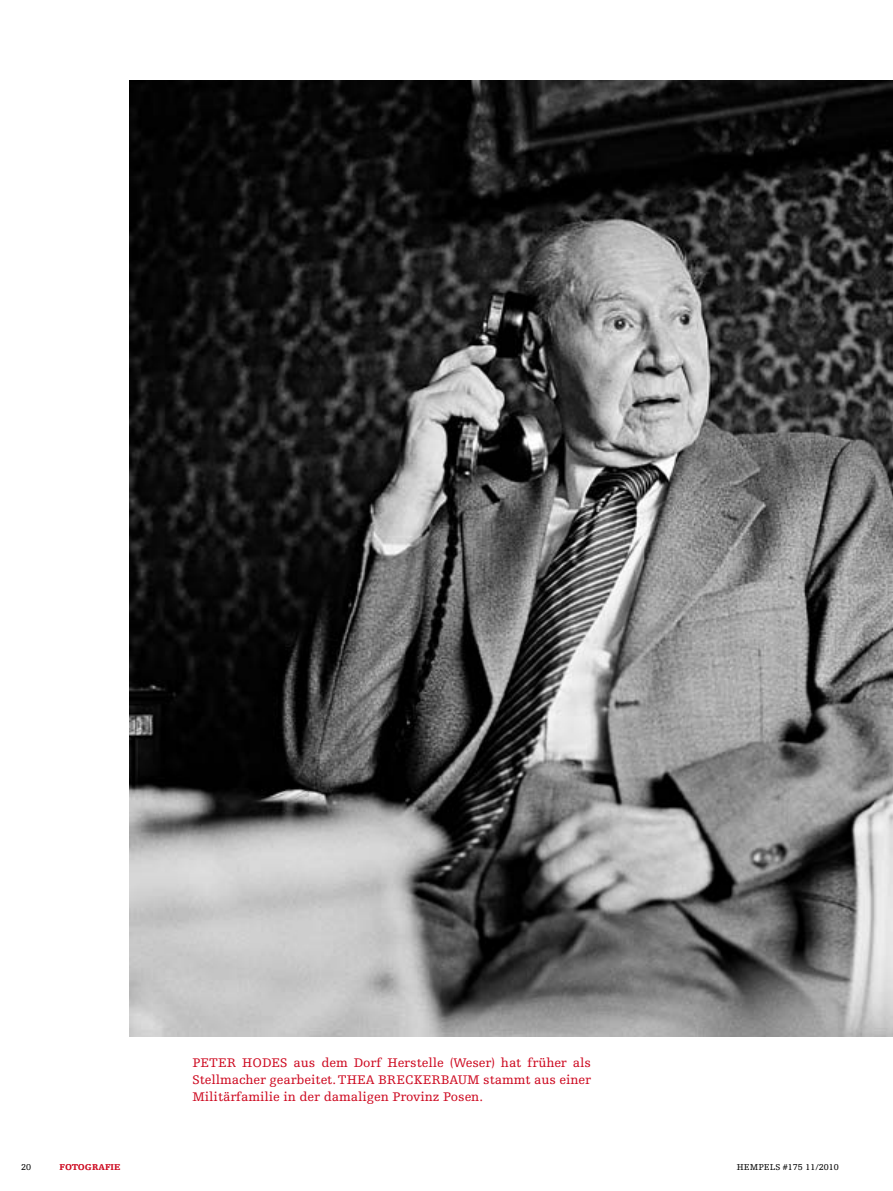
<style>
.page{position:relative;width:893px;height:1191px;background:#fff}
.page>*{position:absolute;margin:0;border:0;box-sizing:border-box;transform-origin:0 0}
.t1{font:13.2px/17.1px "Hempels Egyptienne";color:#cd071e;text-align:justify}
.t2{font:9px "Hempels Egyptienne";color:#000}
.t3{font:900 9px "Hempels Egyptienne";letter-spacing:.005em;color:#cd071e}
</style>
<div class="page">
<img style="left:130px;top:80px;width:763px;height:956px">
<p class="t1" style="left:192px;top:1054px;width:400px">PETER HODES aus dem Dorf Herstelle (Weser) hat früher als Stellmacher gearbeitet. THEA BRECKERBAUM stammt aus einer Militärfamilie in der damaligen Provinz Posen.</p>
<p class="t3" style="left:60px;top:1161px;width:63px">FOTOGRAFIE</p>
<p class="t2" style="left:21px;top:1161px;width:12px">20</p>
<p class="t2" style="left:737px;top:1161px;width:104px">HEMPELS #175 11/2010</p>
</div>
